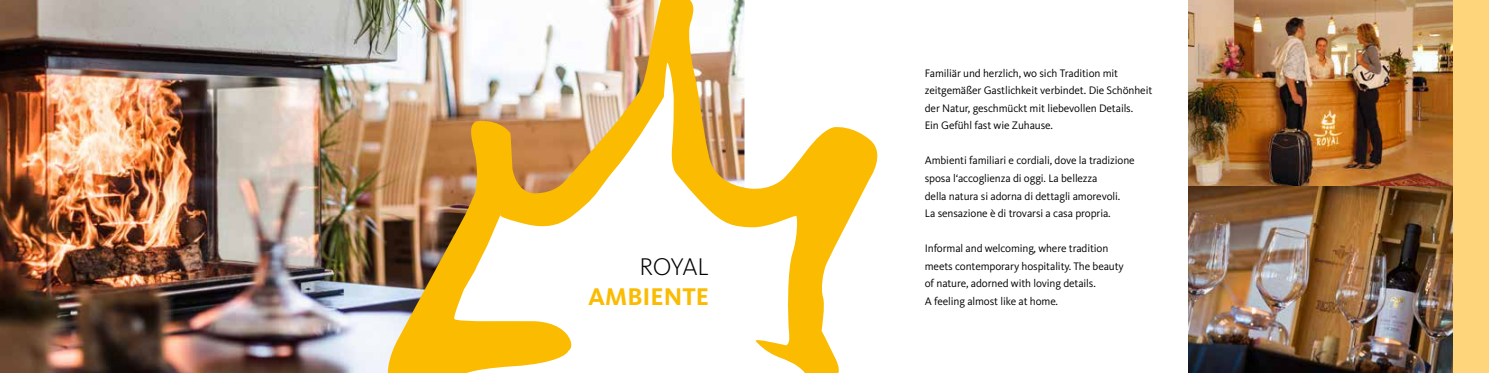
<style>
.page{position:relative;width:1489px;height:373px;background:#fff}
.page>*{position:absolute;margin:0;border:0;box-sizing:border-box;transform-origin:0 0}
.t1{font:700 25px "Kievit OT";color:#fabb00}
.t2{font:300 25px "Kievit OT";letter-spacing:-.025em;color:#000}
.t3{font:11.25px/17.5px "Kievit OT";letter-spacing:-.01em;color:#000}
</style>
<div class="page">
<img style="left:0;top:0;width:377px;height:372px">
<img style="left:377px;top:0;width:501px;height:372px">
<img style="left:1188px;top:0;width:265px;height:186px">
<img style="left:1188px;top:186px;width:265px;height:186px">
<div style="left:1453px;top:0;width:35px;height:372px;background:#fed57a"></div>
<h1 class="t2" style="left:639px;top:252px;width:71px">ROYAL</h1>
<h1 class="t1" style="left:588px;top:281px;width:122px">AMBIENTE</h1>
<p class="t3" style="left:924px;top:64px;width:229px">Familiär und herzlich, wo sich Tradition mit zeitgemäßer Gastlichkeit verbindet. Die Schönheit der Natur, geschmückt mit liebevollen Details.<br>Ein Gefühl fast wie Zuhause.</p>
<p class="t3" style="left:924px;top:152px;width:211px">Ambienti familiari e cordiali, dove la tradizione sposa l‘accoglienza di oggi. La bellezza<br>della natura si adorna di dettagli amorevoli.<br>La sensazione è di trovarsi a casa propria.</p>
<p class="t3" style="left:924px;top:239px;width:200px">Informal and welcoming, where tradition meets contemporary hospitality. The beauty of nature, adorned with loving details.<br>A feeling almost like at home.</p>
</div>
